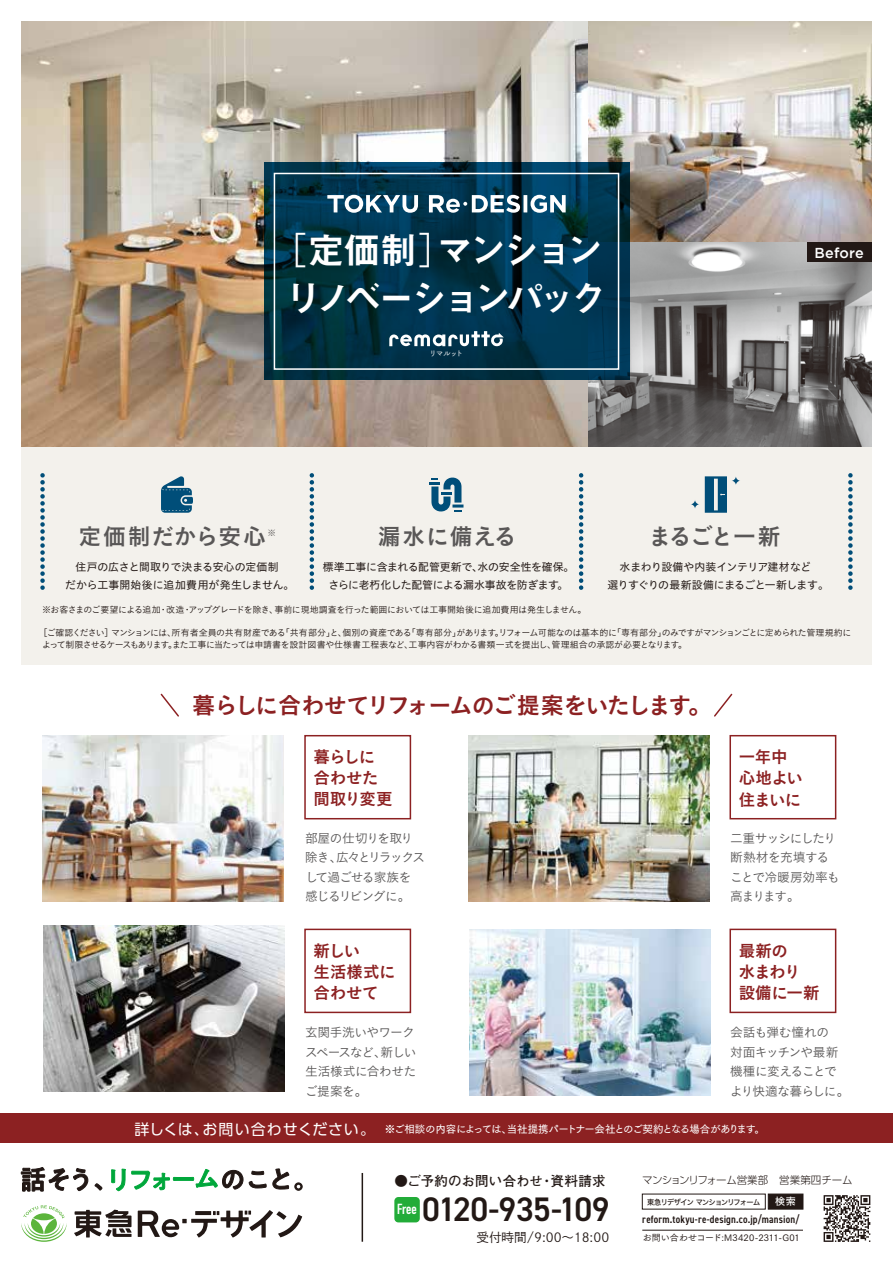
<style>
.page{position:relative;width:893px;height:1263px;background:#fff}
.page>*{position:absolute;margin:0;border:0;box-sizing:border-box;transform-origin:0 0}
.t1{font:36.75px/48.2px "Midashi Go Pro MB31";letter-spacing:-.125em;color:#fff;text-align:center}
.t2{font:600 34.05px "DIN2014";letter-spacing:-.015em;color:#221815}
.t3{font:23.1px "Koburina Go Std W6";letter-spacing:-.065em;color:#8c2122}
.t4{font:22.8px "Koburina Go Std W6";letter-spacing:.035em;color:#595757}
.t5{font:16.5px/21px "Koburina Go Std W6";letter-spacing:-.025em;color:#8c2122}
.t6{font:500 14.4px "Gotham";letter-spacing:.005em;color:#fff}
.t7{font:700 14.4px "DIN Condensed";color:#fff}
.t8{font:700 13.5px "Futo Go B101 Pr 5";letter-spacing:.015em;color:#221815}
.t9{font:12.75px/19.5px "Koburina Go Std W3";letter-spacing:-.065em;color:#595757}
.t10{font:12.75px/19.5px "Koburina Go Std W3";letter-spacing:-.09em;color:#595757}
.t11{font:12.75px/19.5px "Koburina Go Std W3";letter-spacing:-.045em;color:#595757}
.t12{font:12.6px "FOT DNP Shuei Go Gin Std L";color:#221815}
.t13{font:10.8px/18px "Hiragino UD Sans Std W4";letter-spacing:-.015em;color:#221815;text-align:center}
.t14{font:10.8px/18px "Hiragino UD Sans Std W4";letter-spacing:-.035em;color:#221815;text-align:center}
.t15{font:600 condensed 10.8px "DIN2014";letter-spacing:.015em;color:#221815}
.t16{font:10.5px "Tsuku Go Pro D";letter-spacing:-.05em;color:#fff}
.t17{font:300 10.5px "UD Shin Go Pro";letter-spacing:-.02em;color:#221815}
.t18{font:10.05px "Hiragino Sans W5";color:#fff}
.t19{font:9px/12.8px "Koburina Go Std W3";letter-spacing:-.055em;color:#221815}
.t20{font:9px "Tsuku Go Pro M";letter-spacing:.005em;color:#221815}
.t21{font:8.55px "Koburina Go Std W6";color:#595757}
.t22{font:7.65px "Tsuku A Rd Gothic Std M";letter-spacing:-.095em;color:#fff}
.t23{font:7.5px "Hiragino Sans W5";letter-spacing:-.095em;color:#221815;scale:.96 1}
.s1{font-family:"Hiragino UD Sans Std W3"}
.s2{font-family:"UD Shin Go Pro";font-size:15px}
</style>
<div class="page">
<svg style="left:714px;top:693px;width:19px;height:24px"></svg>
<svg style="left:160px;top:693px;width:19px;height:24px"></svg>
<div style="left:0;top:1113px;width:893px;height:30px;background:#8c2122"></div>
<div style="left:21px;top:21px;width:851px;height:644px;background:#f3f1ec"></div>
<svg style="left:40px;top:482px;width:5px;height:107px"></svg>
<svg style="left:310px;top:482px;width:4px;height:107px"></svg>
<svg style="left:579px;top:482px;width:4px;height:107px"></svg>
<svg style="left:848px;top:475px;width:5px;height:106px"></svg>
<svg style="left:161px;top:476px;width:32px;height:37px"></svg>
<svg style="left:731px;top:476px;width:9px;height:9px"></svg>
<svg style="left:690px;top:500px;width:9px;height:9px"></svg>
<svg style="left:705px;top:476px;width:22px;height:37px"></svg>
<svg style="left:429px;top:477px;width:34px;height:35px"></svg>
<img style="left:44px;top:925px;width:241px;height:166px">
<img style="left:470px;top:929px;width:241px;height:166px">
<img style="left:469px;top:736px;width:241px;height:166px">
<img style="left:43px;top:736px;width:241px;height:166px">
<div style="left:394px;top:1197px;width:26px;height:25px;background:#22ac38;border-radius:4px"></div>
<div style="left:768px;top:1194px;width:35px;height:15px;background:#221815"></div>
<svg style="left:824px;top:1195px;width:46px;height:47px"></svg>
<svg style="left:21px;top:1167px;width:67px;height:24px"></svg>
<svg style="left:95px;top:1183px;width:7px;height:7px"></svg>
<svg style="left:111px;top:1168px;width:132px;height:23px"></svg>
<svg style="left:249px;top:1168px;width:54px;height:22px"></svg>
<svg style="left:74px;top:1209px;width:58px;height:28px"></svg>
<svg style="left:138px;top:1210px;width:164px;height:27px"></svg>
<svg style="left:21px;top:1205px;width:46px;height:37px"></svg>
<hr style="left:642px;top:1230px;width:161px;height:1px;background:#221815">
<hr style="left:362px;top:1173px;width:1px;height:69px;background:#221815">
<div style="left:729px;top:735px;width:107px;height:84px;border:2px solid #8c2122"></div>
<div style="left:729px;top:929px;width:107px;height:84px;border:2px solid #8c2122"></div>
<div style="left:304px;top:735px;width:107px;height:84px;border:2px solid #8c2122"></div>
<div style="left:304px;top:929px;width:107px;height:84px;border:2px solid #8c2122"></div>
<img style="left:21px;top:21px;width:851px;height:425px">
<div style="left:807px;top:243px;width:65px;height:19px;background:#221815"></div>
<svg style="left:264px;top:163px;width:365px;height:217px;background:#00344a"></svg>
<div style="left:274px;top:173px;width:345px;height:197px;border:2px solid #fff"></div>
<svg style="left:389px;top:331px;width:115px;height:16px;background:#5f7f90"></svg>
<svg style="left:327px;top:195px;width:91px;height:18px;background:#6a8ea2"></svg>
<svg style="left:429px;top:195px;width:137px;height:18px;background:#7997a6"></svg>
<h1 class="t1" style="left:270px;top:222px;width:338px"><span class="s1">［</span>定価制<span class="s1">］</span>マンションリノベーションパック</h1>
<p class="t22" style="left:429px;top:347px;width:36px">リマルット</p>
<h3 class="t6" style="left:815px;top:245px;width:51px">Before</h3>
<h3 class="t4" style="left:78px;top:519px;width:189px">定価制だから安心</h3>
<p class="t21" style="left:267px;top:526px;width:10px">※</p>
<h3 class="t4" style="left:378px;top:519px;width:140px">漏水に備える</h3>
<h3 class="t4" style="left:649px;top:519px;width:133px">まるごと一新</h3>
<p class="t13" style="left:65px;top:558px;width:230px">住戸の広さと間取りで決まる安心の定価制<br>だから工事開始後に追加費用が発生しません。</p>
<p class="t13" style="left:323px;top:558px;width:253px">標準工事に含まれる配管更新で、水の安全性を確保。さらに老朽化した配管による漏水事故を防ぎます。</p>
<p class="t14" style="left:607px;top:558px;width:223px">水まわり設備や内装インテリア建材など<br>選りすぐりの最新設備にまるごと一新します。</p>
<p class="t19" style="left:42px;top:603px;width:546px">※お客さまのご要望による追加・改造・アップグレードを除き、事前に現地調査を行った範囲においては工事開始後に追加費用は発生しません。</p>
<p class="t19" style="left:42px;top:626px;width:811px;text-indent:-4px">［ご確認ください］マンションには、所有者全員の共有財産である「共有部分」と、個別の資産である「専有部分」があります。リフォーム可能なのは基本的に「専有部分」のみですがマンションごとに定められた管理規約によって制限させるケースもあります。また工事に当たっては申請書を設計図書や仕様書工程表など、工事内容がわかる書類一式を提出し、管理組合の承認が必要となります。</p>
<h3 class="t3" style="left:192px;top:687px;width:521px">暮らしに合わせてリフォームのご提案をいたします。</h3>
<h3 class="t5" style="left:314px;top:747px;width:81px">暮らしに合わせた間取り変更</h3>
<h3 class="t5" style="left:739px;top:747px;width:66px">一年中心地よい住まいに</h3>
<h3 class="t10" style="left:305px;top:828px;width:122px">部屋の仕切りを取り除き、広々とリラックスして過ごせる家族を感じるリビングに。</h3>
<h3 class="t9" style="left:730px;top:828px;width:111px">二重サッシにしたり断熱材を充填することで冷暖房効率も高まります。</h3>
<h3 class="t5" style="left:314px;top:941px;width:84px">新しい<br>生活様式に合わせて</h3>
<h3 class="t5" style="left:739px;top:941px;width:82px">最新の<br>水まわり設備に一新</h3>
<h3 class="t11" style="left:305px;top:1022px;width:113px">玄関手洗いやワークスペースなど、新しい生活様式に合わせたご提案を。</h3>
<h3 class="t9" style="left:730px;top:1022px;width:121px">会話も弾む憧れの<br>対面キッチンや最新機種に変えることでより快適な暮らしに。</h3>
<p class="t16" style="left:134px;top:1121px;width:632px"><span class="s2">詳しくは、お問い合わせください。　</span>※ご相談の内容によっては、当社提携パートナー会社とのご契約となる場合があります。</p>
<h3 class="t8" style="left:394px;top:1170px;width:213px">●ご予約のお問い合わせ・資料請求</h3>
<h3 class="t7" style="left:397px;top:1199px;width:21px">Free</h3>
<h2 class="t2" style="left:422px;top:1187px;width:189px">0120-935-109</h2>
<h3 class="t12" style="left:476px;top:1229px;width:134px">受付時間/9:00～18:00</h3>
<p class="t17" style="left:642px;top:1172px;width:212px">マンションリフォーム営業部　営業第四チーム</p>
<p class="t15" style="left:642px;top:1212px;width:159px">reform.tokyu-re-design.co.jp/mansion/</p>
<p class="t20" style="left:643px;top:1230px;width:158px">お問い合わせコード:M3420-2311-G01</p>
<p class="t23" style="left:647px;top:1195px;width:120px">東急リデザイン マンションリフォーム</p>
<p class="t18" style="left:775px;top:1192px;width:22px">検索</p>
</div>
